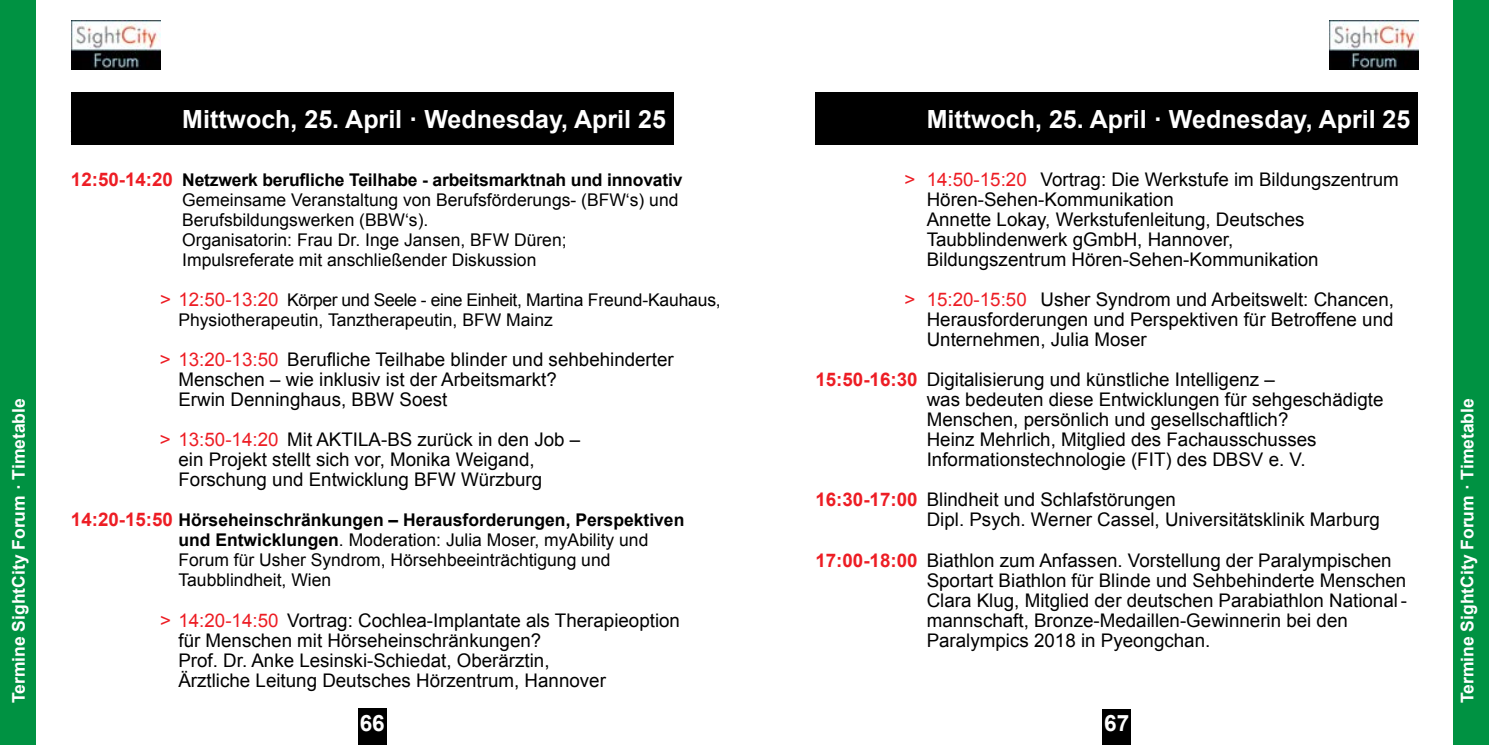
<style>
.page{position:relative;width:1489px;height:745px;background:#fff}
.page>*{position:absolute;margin:0;border:0;box-sizing:border-box;transform-origin:0 0}
.t1{font:700 25px "Arial";color:#fff}
.t2{font:700 22.5px "Arial";color:#fff}
.t3{font:18.75px/20px "Arial";color:#000}
.t4{font:17.5px/20px "Arial";color:#000}
.t5{font:700 17.5px "Arial";color:#fff}
.s1{font-weight:700;font-size:18.75px;color:#ed1d24}
.s2{font-weight:700}
.s3{font-size:18.75px;color:#ed1d24}
.s4{color:#ed1d24}
.s5{font-weight:700;color:#ed1d24}
</style>
<div class="page">
<div style="left:358px;top:707px;width:28px;height:37px;background:#000"></div>
<div style="left:1102px;top:709px;width:28px;height:35px;background:#000"></div>
<svg style="left:71px;top:20px;width:90px;height:50px"></svg>
<img style="left:71px;top:21px;width:90px;height:48px">
<div style="left:0;top:0;width:35px;height:744px;background:#009242"></div>
<div style="left:71px;top:92px;width:602px;height:52px;background:#000"></div>
<svg style="left:1329px;top:20px;width:90px;height:50px"></svg>
<div style="left:1453px;top:0;width:35px;height:744px;background:#009242"></div>
<div style="left:815px;top:92px;width:602px;height:52px;background:#000"></div>
<p class="t5" style="left:7px;top:702px;width:306px;rotate:-90deg">Termine SightCity Forum · Timetable</p>
<h1 class="t1" style="left:182px;top:102px;width:485px">Mittwoch, 25. April · Wednesday, April 25</h1>
<p class="t4" style="left:182px;top:170px;width:502px;text-indent:-111px"><span class="s1">12:50-14:20</span> <span class="s2">Netzwerk berufliche Teilhabe - arbeitsmarktnah und innovativ </span>Gemeinsame Veranstaltung von Berufsförderungs- (BFW‘s) und Berufsbildungswerken (BBW‘s).<br>Organisatorin: Frau Dr. Inge Jansen, BFW Düren; Impulsreferate mit anschließender Diskussion</p>
<p class="t4" style="left:178px;top:290px;width:544px;text-indent:-18px"><span class="s3">&gt; 12:50-13:20</span> Körper und Seele - eine Einheit, Martina Freund-Kauhaus,<br>Physiotherapeutin, Tanztherapeutin, BFW Mainz</p>
<p class="t3" style="left:178px;top:349px;width:497px;text-indent:-18px"><span class="s4">&gt; 13:20-13:50</span> Berufliche Teilhabe blinder und sehbehinderter<br>Menschen – wie inklusiv ist der Arbeitsmarkt?<br>Erwin Denninghaus, BBW Soest</p>
<p class="t3" style="left:178px;top:429px;width:403px;text-indent:-18px"><span class="s4">&gt; 13:50-14:20</span> Mit AKTILA-BS zurück in den Job – ein Projekt stellt sich vor, Monika Weigand,<br>Forschung und Entwicklung BFW Würzburg</p>
<p class="t4" style="left:178px;top:510px;width:507px;text-indent:-107px"><span class="s1">14:20-15:50</span> <span class="s2">Hörseheinschränkungen – Herausforderungen, Perspektiven und Entwicklungen</span>. Moderation: Julia Moser, myAbility und Forum für Usher Syndrom, Hörsehbeeinträchtigung und Taubblindheit, Wien</p>
<p class="t3" style="left:178px;top:609px;width:503px;text-indent:-18px"><span class="s4">&gt; 14:20-14:50</span> Vortrag: Cochlea-Implantate als Therapieoption für Menschen mit Hörseheinschränkungen?<br>Prof. Dr. Anke Lesinski-Schiedat, Oberärztin,<br>Ärztliche Leitung Deutsches Hörzentrum, Hannover</p>
<h1 class="t1" style="left:926px;top:102px;width:485px">Mittwoch, 25. April · Wednesday, April 25</h1>
<p class="t3" style="left:926px;top:169px;width:473px;text-indent:-22px"><span class="s4">&gt; 14:50-15:20</span> Vortrag: Die Werkstufe im Bildungszentrum Hören-Sehen-Kommunikation<br>Annette Lokay, Werkstufenleitung, Deutsches Taubblindenwerk gGmbH, Hannover,<br>Bildungszentrum Hören-Sehen-Kommunikation</p>
<p class="t3" style="left:926px;top:289px;width:469px;text-align:justify;text-indent:-22px"><span class="s4">&gt; 15:20-15:50</span> Usher Syndrom und Arbeitswelt: Chancen, Herausforderungen und Perspektiven für Betroffene und Unternehmen, Julia Moser</p>
<p class="t3" style="left:926px;top:369px;width:458px;text-indent:-111px"><span class="s5">15:50-16:30</span> Digitalisierung und künstliche Intelligenz –<br>was bedeuten diese Entwicklungen für sehgeschädigte Menschen, persönlich und gesellschaftlich?<br>Heinz Mehrlich, Mitglied des Fachausschusses Informationstechnologie (FIT) des DBSV e. V.</p>
<p class="t3" style="left:926px;top:489px;width:454px;text-indent:-111px"><span class="s5">16:30-17:00</span> Blindheit und Schlafstörungen<br>Dipl. Psych. Werner Cassel, Universitätsklinik Marburg</p>
<p class="t3" style="left:926px;top:549px;width:481px;text-indent:-111px"><span class="s5">17:00-18:00</span> Biathlon zum Anfassen. Vorstellung der Paralympischen Sportart Biathlon für Blinde und Sehbehinderte Menschen Clara Klug, Mitglied der deutschen Parabiathlon National&shy;mannschaft, Bronze-Medaillen-Gewinnerin bei den Paralympics 2018 in Pyeongchan.</p>
<p class="t2" style="left:360px;top:708px;width:27px">66</p>
<p class="t2" style="left:1104px;top:708px;width:27px">67</p>
<p class="t5" style="left:1455px;top:702px;width:306px;rotate:-90deg">Termine SightCity Forum · Timetable</p>
</div>
